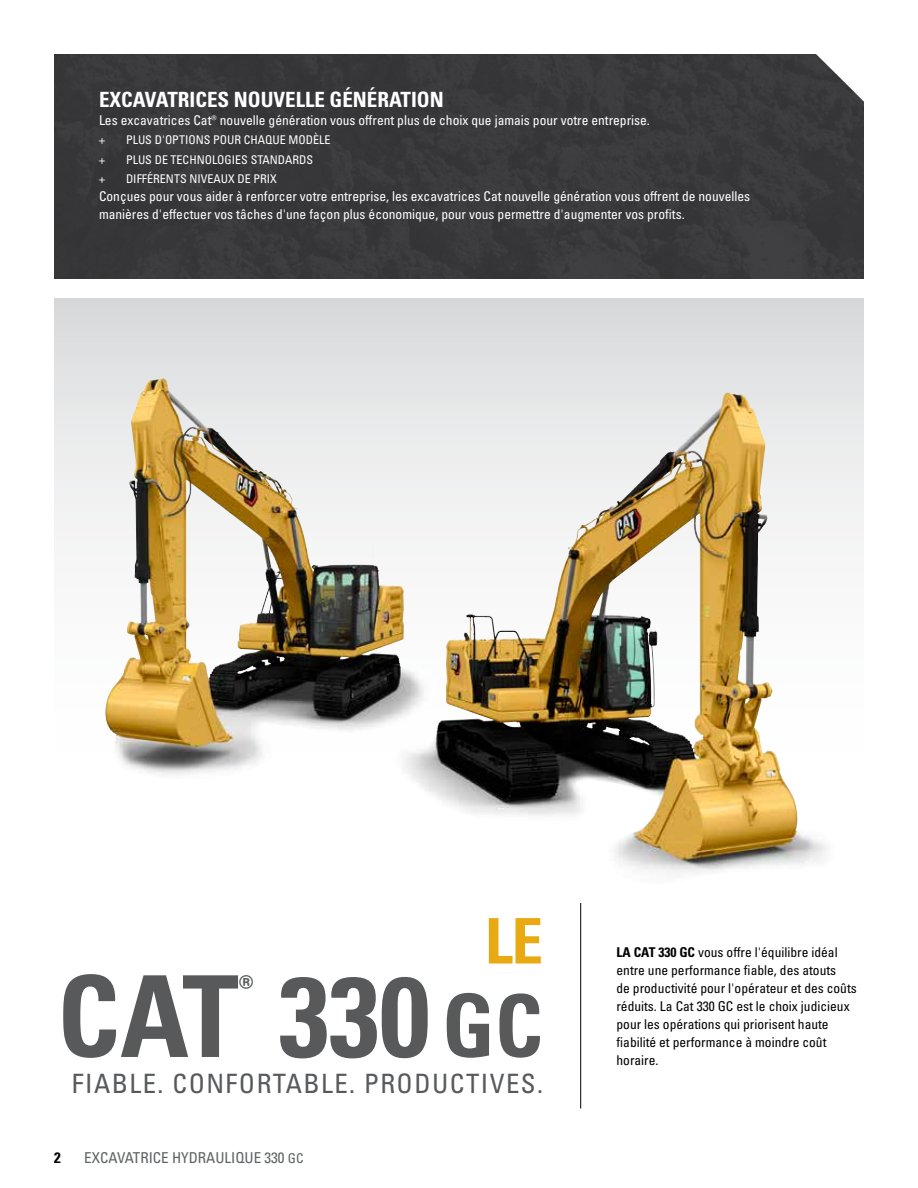
<style>
.page{position:relative;width:918px;height:1188px;background:#fff}
.page>*{position:absolute;margin:0;border:0;box-sizing:border-box;transform-origin:0 0}
.t1{font:113.1px "Univers LTCYR 67 Bold Cond";color:#58595b}
.t2{font:62.85px "Univers LTCYR 67 Bold Cond";color:#e9a913}
.t3{font:37.2px "Univers LTCYR 67 Bold Cond";color:#58595b}
.t4{font:condensed 26.7px "Univers LTCYR 57";letter-spacing:.055em;color:#58595b}
.t5{font:21px "Univers LTCYR 67 Bold Cond";color:#fff}
.t6{font:condensed 15px "Univers LTCYR 57";color:#5e6263}
.t7{font:15px "Univers LTCYR 67 Bold Cond";color:#000}
.t8{font:condensed 13.5px/18px "Univers LTCYR 57";color:#fff}
.t9{font:condensed 13.5px/18px "Univers LTCYR 57";color:#000}
.t10{font:condensed 12px "Univers LTCYR 57";color:#fff}
.s1{font-size:86.7px}
.s2{font-size:13.5px}
.s3{font-family:"Univers LTCYR 67 Bold Cond";font-stretch:normal}
</style>
<div class="page">
<div style="left:54px;top:54px;width:810px;height:225px;background:#383739"></div>
<hr style="left:580px;top:903px;width:1px;height:205px;background:#000">
<svg style="left:54px;top:299px;width:810px;height:574px"></svg>
<img style="left:105px;top:379px;width:337px;height:402px">
<img style="left:438px;top:393px;width:288px;height:332px">
<h3 class="t5" style="left:99px;top:86px;width:346px">EXCAVATRICES NOUVELLE GÉNÉRATION</h3>
<p class="t8" style="left:99px;top:111px;width:552px">Les excavatrices Cat® nouvelle génération vous offrent plus de choix que jamais pour votre entreprise.</p>
<p class="t10" style="left:99px;top:132px;width:7px">+</p>
<p class="t10" style="left:126px;top:132px;width:206px">PLUS D'OPTIONS POUR CHAQUE MODÈLE</p>
<p class="t10" style="left:99px;top:152px;width:7px">+</p>
<p class="t10" style="left:126px;top:152px;width:189px">PLUS DE TECHNOLOGIES STANDARDS</p>
<p class="t10" style="left:99px;top:171px;width:7px">+</p>
<p class="t10" style="left:126px;top:171px;width:152px">DIFFÉRENTS NIVEAUX DE PRIX</p>
<p class="t8" style="left:99px;top:187px;width:653px">Conçues pour vous aider à renforcer votre entreprise, les excavatrices Cat nouvelle génération vous offrent de nouvelles manières d'effectuer vos tâches d'une façon plus économique, pour vous permettre d'augmenter vos profits.</p>
<h2 class="t2" style="left:485px;top:903px;width:60px">LE</h2>
<h1 class="t1" style="left:57px;top:947px;width:487px">CAT 330<span class="s1">GC</span></h1>
<h3 class="t3" style="left:239px;top:966px;width:16px">®</h3>
<h3 class="t4" style="left:72px;top:1066px;width:473px">FIABLE. CONFORTABLE. PRODUCTIVES.</h3>
<p class="t7" style="left:54px;top:1148px;width:8px">2</p>
<p class="t6" style="left:84px;top:1148px;width:221px">EXCAVATRICE HYDRAULIQUE 330 <span class="s2">GC</span></p>
<p class="t9" style="left:616px;top:943px;width:242px"><span class="s3">LA CAT 330 GC</span> vous offre l'équilibre idéal entre une performance fiable, des atouts<br>de productivité pour l'opérateur et des coûts réduits. La Cat 330 GC est le choix judicieux pour les opérations qui priorisent haute fiabilité et performance à moindre coût horaire.</p>
</div>
